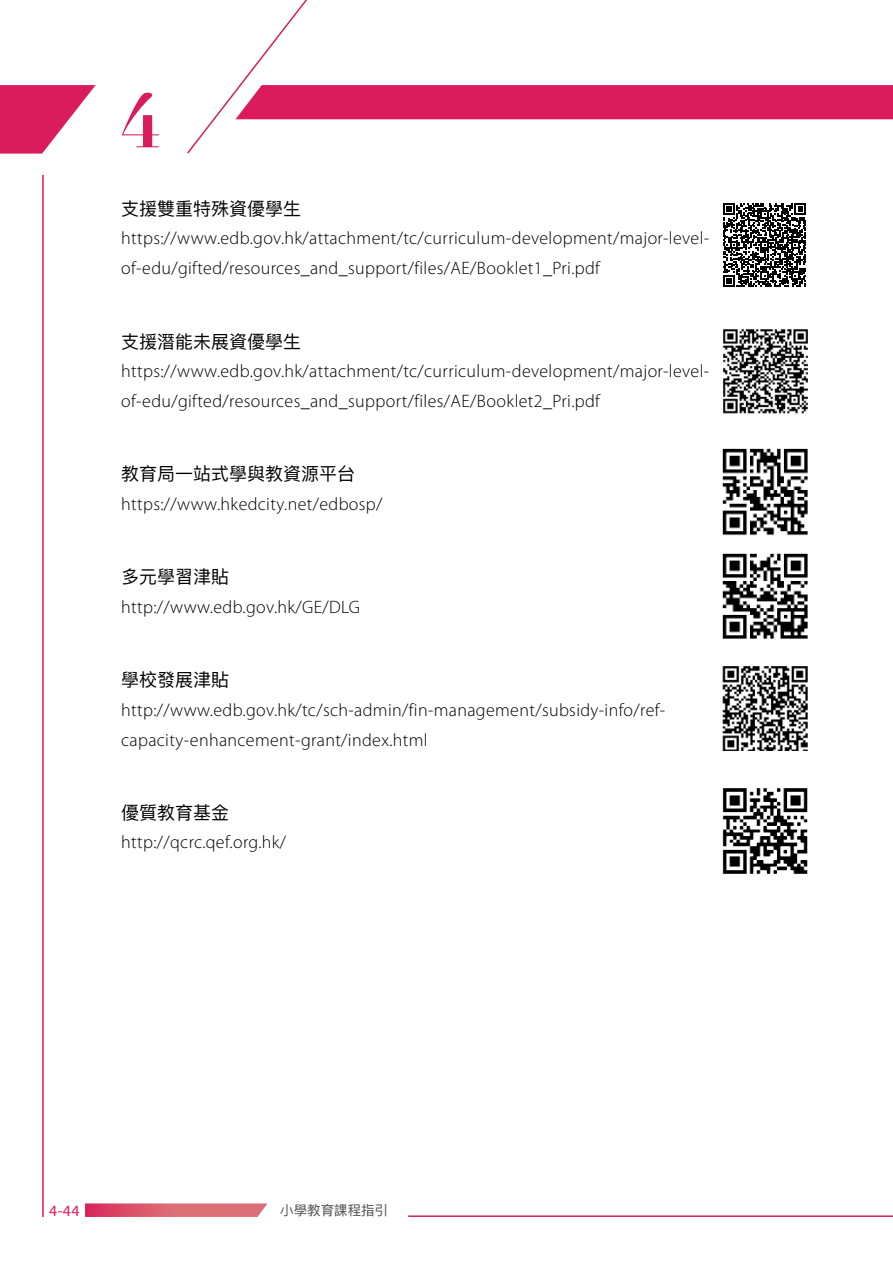
<style>
.page{position:relative;width:893px;height:1263px;background:#fff}
.page>*{position:absolute;margin:0;border:0;box-sizing:border-box;transform-origin:0 0}
.t1{font:700 75px "Didot LT Std";color:#da1c5c}
.內文-列點段_1{font:300 18px "Myriad Pro";letter-spacing:.02em;color:#000}
.內文-列點段_1-2{font:18px "Ping Fang HK Regular";color:#000}
.t2{font:15.75px "Myriad Pro";color:#da1c5c}
.t3{font:13.5px "Ping Fang HK Regular";color:#4d4d4f}
</style>
<div class="page">
<hr style="left:42px;top:175px;width:2px;height:1042px;background:#da1c5c">
<hr style="left:408px;top:1215px;width:485px;height:2px;background:#da1c5c">
<svg style="left:0;top:85px;width:96px;height:69px"></svg>
<svg style="left:187px;top:0;width:706px;height:154px"></svg>
<svg style="left:85px;top:1203px;width:182px;height:14px;background:#de6778"></svg>
<svg style="left:723px;top:203px;width:83px;height:84px"></svg>
<img style="left:723px;top:329px;width:85px;height:84px">
<img style="left:723px;top:449px;width:85px;height:86px">
<img style="left:723px;top:554px;width:85px;height:84px">
<img style="left:723px;top:666px;width:85px;height:85px">
<img style="left:723px;top:788px;width:85px;height:85px">
<h1 class="t1" style="left:119px;top:75px;width:43px">4</h1>
<p class="內文-列點段_1-2" style="left:121px;top:197px;width:181px">支援雙重特殊資優學生</p>
<p class="內文-列點段_1" style="left:121px;top:228px;width:589px">https://www.edb.gov.hk/attachment/tc/curriculum-development/major-level-</p>
<p class="內文-列點段_1" style="left:121px;top:258px;width:480px">of-edu/gifted/resources_and_support/files/AE/Booklet1_Pri.pdf</p>
<p class="內文-列點段_1-2" style="left:121px;top:330px;width:181px">支援潛能未展資優學生</p>
<p class="內文-列點段_1" style="left:121px;top:360px;width:589px">https://www.edb.gov.hk/attachment/tc/curriculum-development/major-level-</p>
<p class="內文-列點段_1" style="left:121px;top:390px;width:480px">of-edu/gifted/resources_and_support/files/AE/Booklet2_Pri.pdf</p>
<p class="內文-列點段_1-2" style="left:121px;top:463px;width:235px">教育局一站式學與教資源平台</p>
<p class="內文-列點段_1" style="left:121px;top:493px;width:263px">https://www.hkedcity.net/edbosp/</p>
<p class="內文-列點段_1-2" style="left:121px;top:566px;width:109px">多元學習津貼</p>
<p class="內文-列點段_1" style="left:121px;top:596px;width:240px">http://www.edb.gov.hk/GE/DLG</p>
<p class="內文-列點段_1-2" style="left:121px;top:668px;width:109px">學校發展津貼</p>
<p class="內文-列點段_1" style="left:121px;top:699px;width:545px">http://www.edb.gov.hk/tc/sch-admin/fin-management/subsidy-info/ref-</p>
<p class="內文-列點段_1" style="left:121px;top:729px;width:308px">capacity-enhancement-grant/index.html</p>
<p class="內文-列點段_1-2" style="left:121px;top:801px;width:109px">優質教育基金</p>
<p class="內文-列點段_1" style="left:121px;top:831px;width:167px">http://qcrc.qef.org.hk/</p>
<p class="t2" style="left:49px;top:1201px;width:32px">4-44</p>
<p class="t3" style="left:280px;top:1202px;width:109px">小學教育課程指引</p>
</div>
